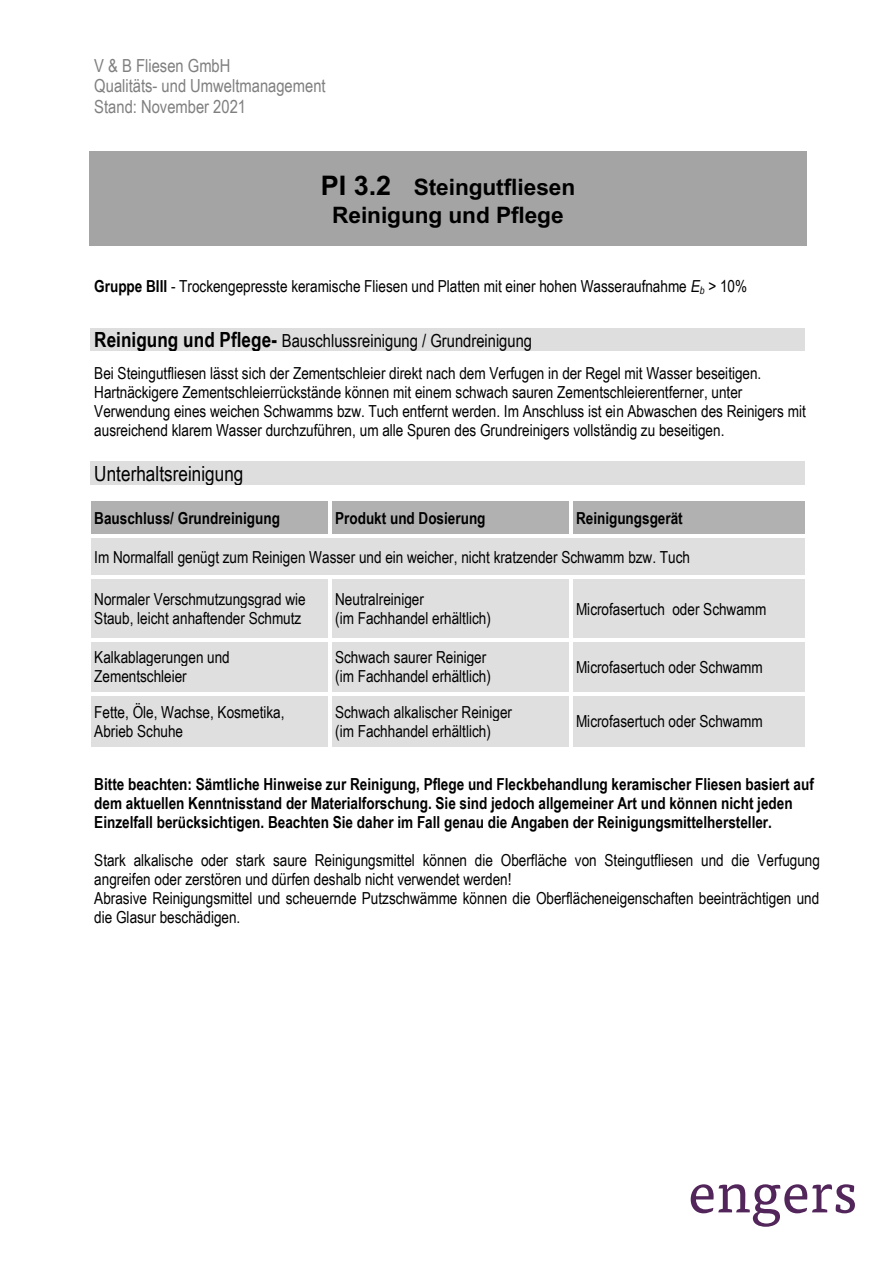
<style>
.page{position:relative;width:893px;height:1263px;background:#fff}
.page>*{position:absolute;margin:0;border:0;box-sizing:border-box;transform-origin:0 0}
.t1{font:700 22.65px/27.3px "Arial";letter-spacing:-.005em;color:#000;text-align:center}
.t2{font:20.85px "Arial Narrow";color:#000}
.t3{font:18px/20.7px "Arial Narrow";color:#7f7f7f}
.t4{font:18px "Arial Narrow";color:#000}
.t5{font:16.5px/18.9px "Arial Narrow";color:#000}
.t6{font:700 16.5px/18.9px "Arial Narrow";color:#000}
.s1{font-size:27px}
.s2{font-weight:700}
.s3{font-style:italic}
.s4{font-weight:700;font-size:20.85px}
</style>
<div class="page">
<div style="left:89px;top:151px;width:718px;height:95px;background:#a4a4a4"></div>
<div style="left:94px;top:327px;width:707px;height:24px;background:#dedede"></div>
<div style="left:94px;top:461px;width:707px;height:24px;background:#dedede"></div>
<div style="left:91px;top:501px;width:237px;height:33px;background:#b1b1b1"></div>
<div style="left:332px;top:501px;width:237px;height:33px;background:#b1b1b1"></div>
<div style="left:572px;top:501px;width:233px;height:33px;background:#b1b1b1"></div>
<div style="left:91px;top:538px;width:714px;height:38px;background:#dfdfdf"></div>
<div style="left:91px;top:579px;width:237px;height:59px;background:#dfdfdf"></div>
<div style="left:332px;top:579px;width:237px;height:59px;background:#dfdfdf"></div>
<div style="left:572px;top:579px;width:233px;height:59px;background:#dfdfdf"></div>
<div style="left:91px;top:641px;width:237px;height:51px;background:#dfdfdf"></div>
<div style="left:332px;top:641px;width:237px;height:51px;background:#dfdfdf"></div>
<div style="left:572px;top:641px;width:233px;height:51px;background:#dfdfdf"></div>
<div style="left:91px;top:696px;width:237px;height:51px;background:#dfdfdf"></div>
<div style="left:332px;top:696px;width:237px;height:51px;background:#dfdfdf"></div>
<div style="left:572px;top:696px;width:233px;height:51px;background:#dfdfdf"></div>
<svg style="left:691px;top:1184px;width:164px;height:43px"></svg>
<p class="t3" style="left:94px;top:54px;width:233px">V &amp; B Fliesen GmbH<br>Qualitäts- und Umweltmanagement<br>Stand: November 2021</p>
<p class="t1" style="left:321px;top:174px;width:256px"><span class="s1">PI 3.2</span> Steingutfliesen<br>Reinigung und Pflege</p>
<p class="t5" style="left:94px;top:276px;width:654px"><span class="s2">Gruppe BIII</span> - Trockengepresste keramische Fliesen und Platten mit einer hohen Wasseraufnahme <span class="s3">E</span><sub>b</sub> &gt; 10%</p>
<p class="t4" style="left:94px;top:327px;width:439px"><span class="s4">Reinigung und Pflege-</span> Bauschlussreinigung / Grundreinigung</p>
<p class="t5" style="left:94px;top:364px;width:713px">Bei Steingutfliesen lässt sich der Zementschleier direkt nach dem Verfugen in der Regel mit Wasser beseitigen.<br>Hartnäckigere Zementschleierrückstände können mit einem schwach sauren Zementschleierentferner, unter Verwendung eines weichen Schwamms bzw. Tuch entfernt werden. Im Anschluss ist ein Abwaschen des Reinigers mit ausreichend klarem Wasser durchzuführen, um alle Spuren des Grundreinigers vollständig zu beseitigen.</p>
<p class="t2" style="left:94px;top:458px;width:151px">Unterhaltsreinigung</p>
<p class="t6" style="left:94px;top:507px;width:187px">Bauschluss/ Grundreinigung</p>
<p class="t6" style="left:335px;top:507px;width:152px">Produkt und Dosierung</p>
<p class="t6" style="left:576px;top:507px;width:108px">Reinigungsgerät</p>
<p class="t5" style="left:94px;top:547px;width:597px">Im Normalfall genügt zum Reinigen Wasser und ein weicher, nicht kratzender Schwamm bzw. Tuch</p>
<p class="t5" style="left:94px;top:589px;width:213px">Normaler Verschmutzungsgrad wie<br>Staub, leicht anhaftender Schmutz</p>
<p class="t5" style="left:335px;top:589px;width:157px">Neutralreiniger<br>(im Fachhandel erhältlich)</p>
<p class="t5" style="left:576px;top:599px;width:192px">Microfasertuch oder Schwamm</p>
<p class="t5" style="left:94px;top:647px;width:137px">Kalkablagerungen und<br>Zementschleier</p>
<p class="t5" style="left:335px;top:647px;width:157px">Schwach saurer Reiniger (im Fachhandel erhältlich)</p>
<p class="t5" style="left:576px;top:657px;width:188px">Microfasertuch oder Schwamm</p>
<p class="t5" style="left:94px;top:702px;width:192px">Fette, Öle, Wachse, Kosmetika,<br>Abrieb Schuhe</p>
<p class="t5" style="left:335px;top:702px;width:178px">Schwach alkalischer Reiniger (im Fachhandel erhältlich)</p>
<p class="t5" style="left:576px;top:711px;width:188px">Microfasertuch oder Schwamm</p>
<p class="t6" style="left:94px;top:774px;width:721px">Bitte beachten: Sämtliche Hinweise zur Reinigung, Pflege und Fleckbehandlung keramischer Fliesen basiert auf dem aktuellen Kenntnisstand der Materialforschung. Sie sind jedoch allgemeiner Art und können nicht jeden<br>Einzelfall berücksichtigen. Beachten Sie daher im Fall genau die Angaben der Reinigungsmittelhersteller.</p>
<p class="t5" style="left:94px;top:850px;width:727px">Stark alkalische oder stark saure Reinigungsmittel können die Oberfläche von Steingutfliesen und die Verfugung angreifen oder zerstören und dürfen deshalb nicht verwendet werden!<br>Abrasive Reinigungsmittel und scheuernde Putzschwämme können die Oberflächeneigenschaften beeinträchtigen und die Glasur beschädigen.</p>
</div>
